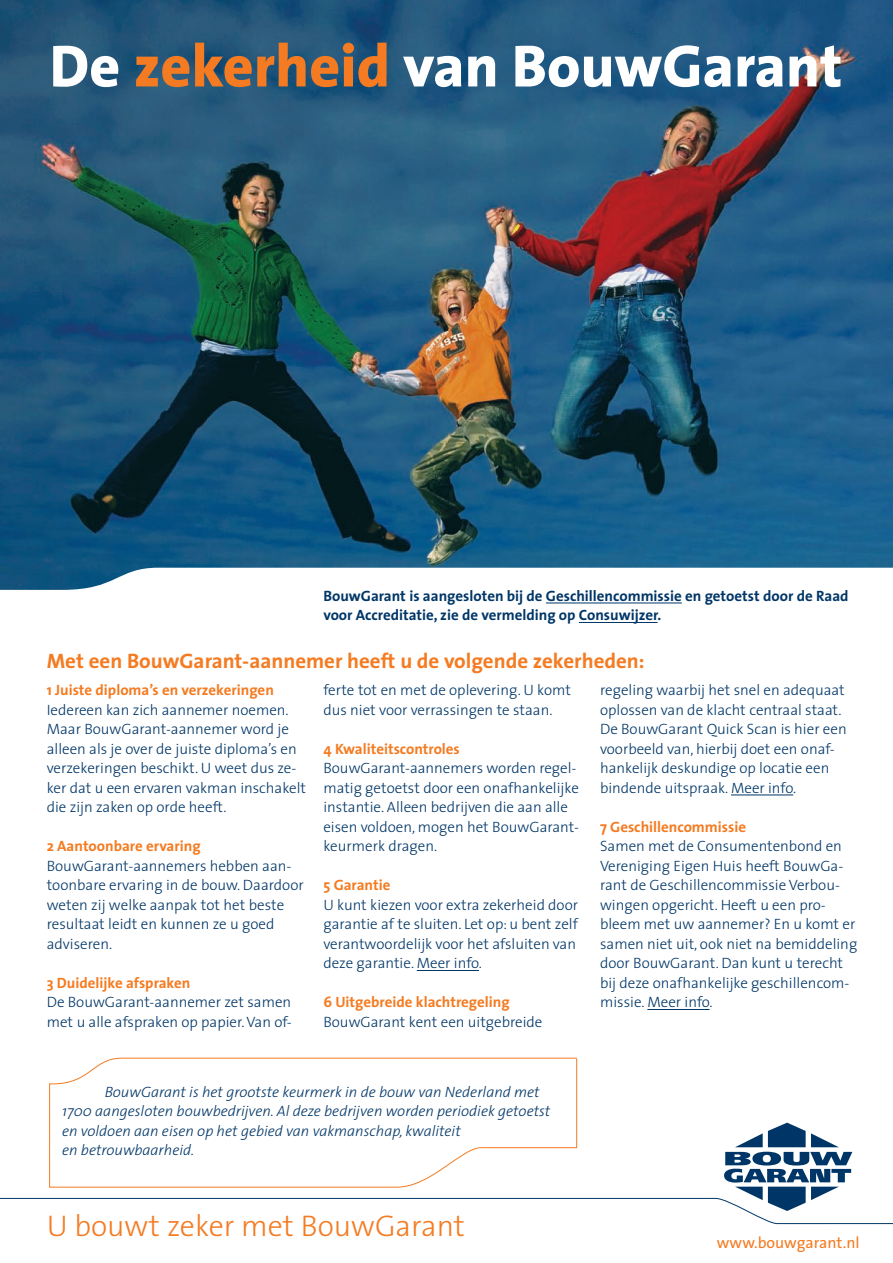
<style>
.page{position:relative;width:893px;height:1263px;background:#fff}
.page>*{position:absolute;margin:0;border:0;box-sizing:border-box;transform-origin:0 0}
.t1{font:800 60px "The Sans";color:#fff}
.t2{font:300 30px "The Sans";color:#f47b21}
.t3{font:700 21px "The Sans";color:#f47b21}
.t4{font:15.9px "The Sans";color:#f47b21}
.t5{font:300 15px/19.5px "The Sans";color:#003667}
.t6{font:italic 300 15px/19.5px "The Sans";color:#003667}
.t7{font:700 15px "The Sans";color:#f47b21}
.t8{font:700 15px/19.5px "The Sans";color:#003667}
.s1{color:#f47b21}
</style>
<div class="page">
<img style="left:0;top:0;width:893px;height:590px">
<hr style="left:417px;top:970px;width:62px;height:1px;background:#003667">
<hr style="left:731px;top:795px;width:62px;height:1px;background:#003667">
<hr style="left:647px;top:1009px;width:63px;height:1px;background:#003667">
<svg style="left:0;top:1123px;width:893px;height:101px"></svg>
<hr style="left:546px;top:603px;width:136px;height:1px;background:#003667">
<hr style="left:579px;top:622px;width:78px;height:1px;background:#003667">
<svg style="left:49px;top:1058px;width:528px;height:129px"></svg>
<p class="t1" style="left:50px;top:16px;width:794px">De <span class="s1">zekerheid</span> van BouwGarant</p>
<p class="t8" style="left:323px;top:585px;width:527px">BouwGarant is aangesloten bij de Geschillencommissie en getoetst door de Raad voor Accreditatie, zie de vermelding op Consuwijzer.</p>
<p class="t3" style="left:47px;top:643px;width:599px">Met een BouwGarant-aannemer heeft u de volgende zekerheden:</p>
<p class="t7" style="left:47px;top:677px;width:229px">1 Juiste diploma’s en verzekeringen</p>
<p class="t5" style="left:47px;top:699px;width:261px">Iedereen kan zich aannemer noemen.<br>Maar BouwGarant-aannemer word je alleen als je over de juiste diploma’s en verzekeringen beschikt. U weet dus ze&shy;ker dat u een ervaren vakman inschakelt die zijn zaken op orde heeft.</p>
<p class="t7" style="left:47px;top:833px;width:155px">2 Aantoonbare ervaring</p>
<p class="t5" style="left:47px;top:855px;width:258px">BouwGarant-aannemers hebben aan&shy;toonbare ervaring in de bouw. Daardoor weten zij welke aanpak tot het beste resultaat leidt en kunnen ze u goed adviseren.</p>
<p class="t7" style="left:47px;top:970px;width:145px">3 Duidelijke afspraken</p>
<p class="t5" style="left:47px;top:992px;width:247px">De BouwGarant-aannemer zet samen met u alle afspraken op papier. Van of-</p>
<p class="t5" style="left:323px;top:680px;width:249px">ferte tot en met de oplevering. U komt dus niet voor verrassingen te staan.</p>
<p class="t7" style="left:323px;top:736px;width:138px">4 Kwaliteitscontroles</p>
<p class="t5" style="left:323px;top:758px;width:257px">BouwGarant-aannemers worden regel&shy;matig getoetst door een onafhankelijke instantie. Alleen bedrijven die aan alle eisen voldoen, mogen het BouwGarant&shy;keurmerk dragen.</p>
<p class="t7" style="left:323px;top:872px;width:68px">5 Garantie</p>
<p class="t5" style="left:323px;top:894px;width:256px">U kunt kiezen voor extra zekerheid door garantie af te sluiten. Let op: u bent zelf verantwoordelijk voor het afsluiten van deze garantie. Meer info.</p>
<p class="t7" style="left:323px;top:989px;width:188px">6 Uitgebreide klachtregeling</p>
<p class="t5" style="left:323px;top:1011px;width:221px">BouwGarant kent een uitgebreide</p>
<p class="t5" style="left:600px;top:680px;width:248px">regeling waarbij het snel en adequaat oplossen van de klacht centraal staat.<br>De BouwGarant Quick Scan is hier een voorbeeld van, hierbij doet een onaf&shy;hankelijk deskundige op locatie een bindende uitspraak. Meer info.</p>
<p class="t7" style="left:600px;top:814px;width:148px">7 Geschillencommissie</p>
<p class="t5" style="left:600px;top:836px;width:259px">Samen met de Consumentenbond en Vereniging Eigen Huis heeft BouwGa&shy;rant de Geschillencommissie Verbou&shy;wingen opgericht. Heeft u een pro&shy;bleem met uw aannemer? En u komt er samen niet uit, ook niet na bemiddeling door BouwGarant. Dan kunt u terecht bij deze onafhankelijke geschillencom&shy;missie. Meer info.</p>
<p class="t6" style="left:62px;top:1081px;width:490px;text-indent:43px">BouwGarant is het grootste keurmerk in de bouw van Nederland met<br>1700 aangesloten bouwbedrijven. Al deze bedrijven worden periodiek getoetst en voldoen aan eisen op het gebied van vakmanschap, kwaliteit</p>
<p class="t6" style="left:62px;top:1140px;width:134px">en betrouwbaarheid.</p>
<p class="t2" style="left:47px;top:1201px;width:420px">U bouwt zeker met BouwGarant</p>
<p class="t4" style="left:717px;top:1229px;width:144px">www.bouwgarant.nl</p>
</div>
